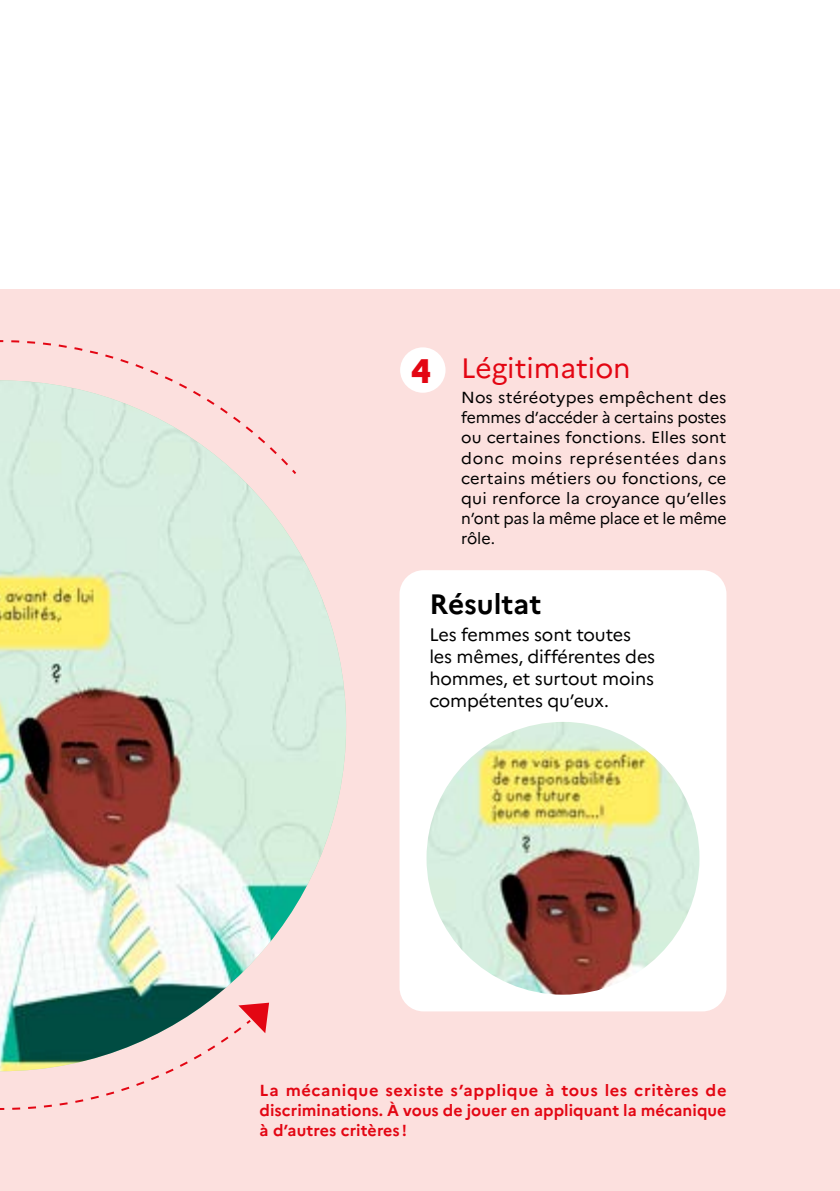
<style>
.page{position:relative;width:840px;height:1191px;background:#fff}
.page>*{position:absolute;margin:0;border:0;box-sizing:border-box;transform-origin:0 0}
.critère{font:800 34px "Marianne";color:#e30613}
.shema{font:28px "Marianne";color:#e30613}
.shema-2{font:700 28px "Marianne";color:#000}
.texte_courant{font:18px/22px "Marianne";letter-spacing:-.01em;color:#000}
.mecanique{font:16px/20px "Marianne";letter-spacing:-.01em;color:#000;text-align:justify}
.mecanique-2{font:700 16px/20px "Marianne";letter-spacing:.005em;color:#e30613;text-align:justify}
</style>
<div class="page">
<div style="left:0;top:290px;width:839px;height:901px;background:#fce0de"></div>
<img style="left:0;top:476px;width:346px;height:497px">
<div style="left:400px;top:347px;width:45px;height:46px;background:#fff;border-radius:50%"></div>
<div style="left:399px;top:570px;width:327px;height:441px;background:#fff;border-radius:24px"></div>
<svg style="left:0;top:340px;width:297px;height:136px"></svg>
<svg style="left:0;top:973px;width:269px;height:137px"></svg>
<img style="left:426px;top:722px;width:273px;height:272px;border-radius:136px">
<p class="critère" style="left:410px;top:350px;width:22px">4</p>
<p class="shema" style="left:461px;top:351px;width:171px">Légitimation</p>
<p class="mecanique" style="left:461px;top:388px;width:267px">Nos stéréotypes empêchent des femmes d’accéder à certains postes ou certaines fonctions. Elles sont donc moins représentées dans certains métiers ou fonctions, ce qui renforce la croyance qu’elles n’ont pas la même place et le même rôle.</p>
<p class="shema-2" style="left:429px;top:586px;width:113px">Résultat</p>
<p class="texte_courant" style="left:429px;top:624px;width:227px">Les femmes sont toutes les mêmes, différentes des hommes, et surtout moins compétentes qu’eux.</p>
<p class="mecanique-2" style="left:259px;top:1080px;width:468px">La mécanique sexiste s’applique à tous les critères de discriminations. À vous de jouer en appliquant la mécanique à d’autres critères !</p>
</div>
